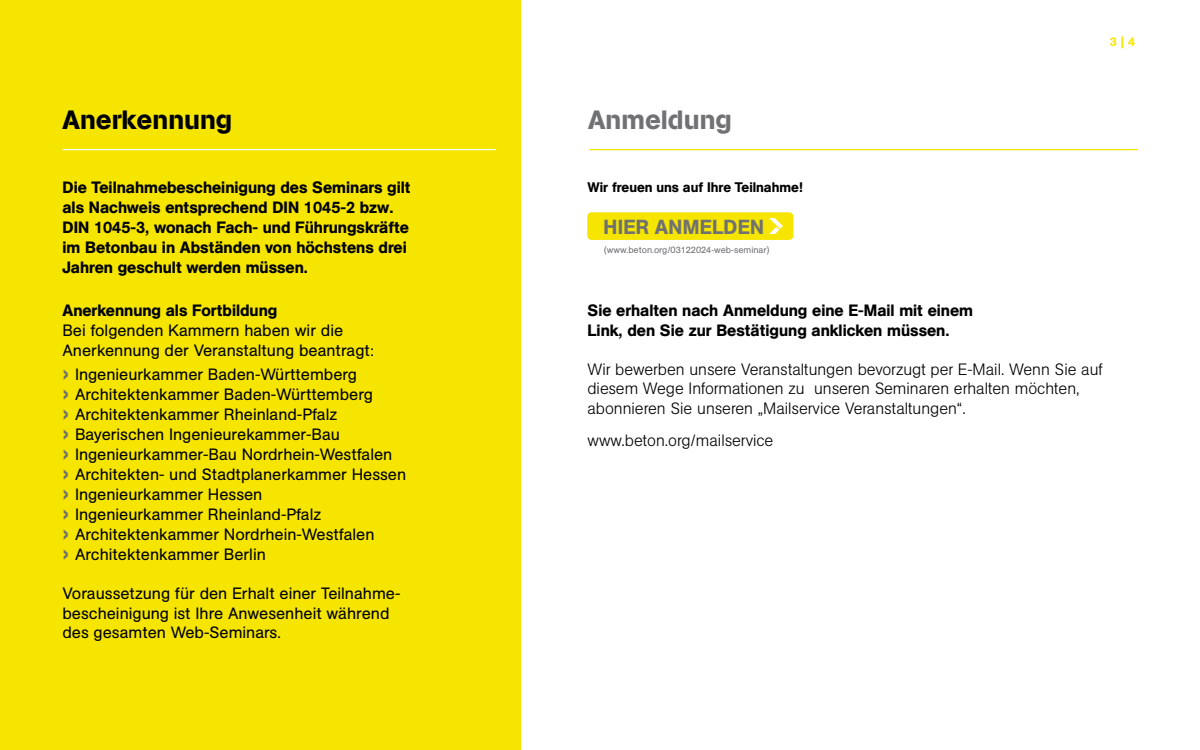
<style>
.page{position:relative;width:1200px;height:750px;background:#fff}
.page>*{position:absolute;margin:0;border:0;box-sizing:border-box;transform-origin:0 0}
.t1{font:26.25px "AG Book Std Stencil";color:#000}
.t2{font:26.25px "AG Book Std Stencil";color:#707172}
.t3{font:500 20.19px "AG Book Pro";letter-spacing:.01em;color:#707172}
.t4{font:16.25px/20px "AG Book Pro";color:#000}
.t5{font:500 16.25px/20px "AG Book Pro";color:#000}
.t6{font:300 16.25px/19.5px "AG Book Pro";color:#000}
.t7{font:500 13.75px "AG Book Pro";color:#000}
.t8{font:12.5px "AG Book Std Stencil";color:#f5e500}
.t9{font:9.06px "AG Book Pro";color:#6f7072}
.s1{font-family:"AG Book Std Stencil";font-size:26.25px;color:#707172}
</style>
<div class="page">
<div style="left:0;top:0;width:521px;height:750px;background:#f5e500"></div>
<hr style="left:62px;top:149px;width:434px;height:1px;background:#fff">
<hr style="left:590px;top:149px;width:548px;height:1px;background:#f5e500">
<div style="left:587px;top:212px;width:206px;height:28px;background:#f5e500;border-radius:4px"></div>
<svg style="left:770px;top:218px;width:13px;height:16px"></svg>
<h1 class="t1" style="left:62px;top:104px;width:171px">Anerkennung</h1>
<p class="t5" style="left:62px;top:178px;width:350px">Die Teilnahmebescheinigung des Seminars gilt als Nachweis entsprechend DIN 1045-2 bzw.<br>DIN 1045-3, wonach Fach- und Führungskräfte im Betonbau in Abständen von höchstens drei Jahren geschult werden müssen.</p>
<p class="t5" style="left:62px;top:300px;width:216px">Anerkennung als Fortbildung</p>
<p class="t4" style="left:62px;top:320px;width:313px">Bei folgenden Kammern haben wir die<br>Anerkennung der Veranstaltung beantragt:</p>
<p class="t4" style="left:62px;top:364px;width:345px"><span class="s1">›</span> Ingenieurkammer Baden-Württemberg<br><span class="s1">›</span> Architektenkammer Baden-Württemberg<br><span class="s1">›</span> Architektenkammer Rheinland-Pfalz<br><span class="s1">›</span> Bayerischen Ingenieurekammer-Bau<br><span class="s1">›</span> Ingenieurkammer-Bau Nordrhein-Westfalen<br><span class="s1">›</span> Architekten- und Stadtplanerkammer Hessen <span class="s1">›</span> Ingenieurkammer Hessen<br><span class="s1">›</span> Ingenieurkammer Rheinland-Pfalz<br><span class="s1">›</span> Architektenkammer Nordrhein-Westfalen<br><span class="s1">›</span> Architektenkammer Berlin</p>
<p class="t4" style="left:63px;top:584px;width:339px;line-height:19.5px">Voraussetzung für den Erhalt einer Teilnahme&shy;bescheinigung ist Ihre Anwesenheit während des gesamten Web-Seminars.</p>
<h1 class="t2" style="left:588px;top:104px;width:145px">Anmeldung</h1>
<p class="t7" style="left:588px;top:178px;width:217px">Wir freuen uns auf Ihre Teilnahme!</p>
<p class="t3" style="left:604px;top:214px;width:162px">HIER ANMELDEN</p>
<p class="t9" style="left:604px;top:244px;width:168px">(www.beton.org/03122024-web-seminar)</p>
<p class="t8" style="left:1110px;top:34px;width:27px">3 | 4</p>
<p class="t5" style="left:588px;top:301px;width:387px;line-height:19.5px">Sie erhalten nach Anmeldung eine E-Mail mit einem<br>Link, den Sie zur Bestätigung anklicken müssen.</p>
<p class="t6" style="left:588px;top:359px;width:517px">Wir bewerben unsere Veranstaltungen bevorzugt per E-Mail. Wenn Sie auf diesem Wege Informationen zu unseren Seminaren erhalten möchten, abonnieren Sie unseren „Mailservice Veranstaltungen“.</p>
<p class="t6" style="left:588px;top:430px;width:187px">www.beton.org/mailservice</p>
</div>
